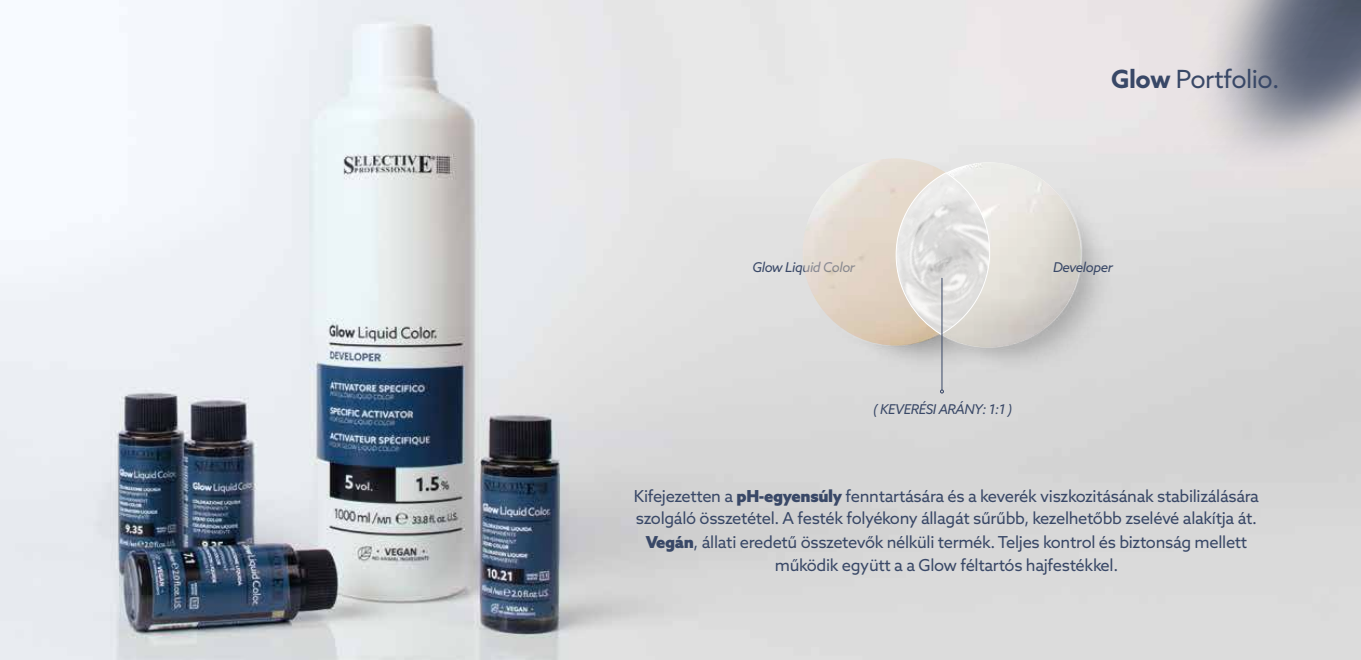
<style>
.page{position:relative;width:1361px;height:660px;background:#fff}
.page>*{position:absolute;margin:0;border:0;box-sizing:border-box;transform-origin:0 0}
.t1{font:25.05px "Azo Sans";letter-spacing:-.02em;color:#394867}
.t2{font:16.5px/22.5px "Azo Sans";letter-spacing:-.02em;color:#394867}
.t3{font:italic 13.5px "Azo Sans";letter-spacing:-.03em;color:#394867}
.s1{font-weight:700}
.s2{font-weight:900}
</style>
<div class="page">
<img style="left:1px;top:0;width:1360px;height:659px">
<img style="left:1039px;top:0;width:322px;height:201px">
<img style="left:0;top:0;width:1px;height:659px">
<img style="left:629px;top:38px;width:635px;height:432px">
<svg style="left:895px;top:172px;width:95px;height:163px;background:#e2dfdb"></svg>
<hr style="left:941px;top:277px;width:1px;height:112px;background:#394867">
<svg style="left:940px;top:389px;width:4px;height:4px"></svg>
<h1 class="t1" style="left:1111px;top:62px;width:170px"><span class="s1">Glow</span> Portfolio.</h1>
<p class="t3" style="left:752px;top:258px;width:104px">Glow Liquid Color</p>
<p class="t3" style="left:1053px;top:258px;width:62px">Developer</p>
<p class="t3" style="left:873px;top:399px;width:141px">( KEVERÉSI ARÁNY: 1:1 )</p>
<p class="t2" style="left:634px;top:484px;width:626px">Kifejezetten a <span class="s2">pH-egyensúly</span> fenntartására és a keverék viszkozitásának stabilizálására szolgáló összetétel. A festék folyékony állagát sűrűbb, kezelhetőbb zselévé alakítja át.</p>
<p class="t2" style="left:645px;top:530px;width:603px;text-align:center"><span class="s2">Vegán</span>, állati eredetű összetevők nélküli termék. Teljes kontrol és biztonság mellett működik együtt a a Glow féltartós hajfestékkel.</p>
</div>
